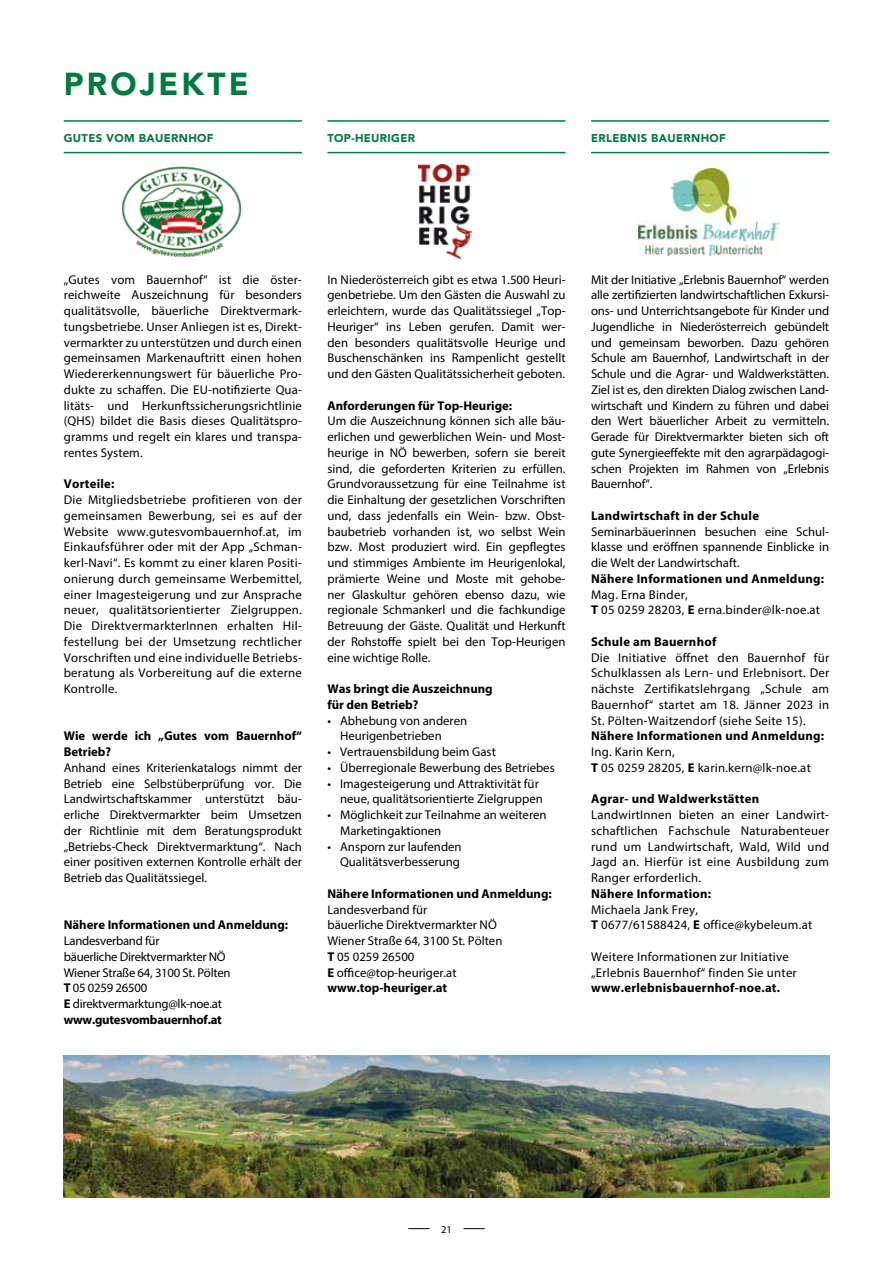
<style>
.page{position:relative;width:893px;height:1263px;background:#fff}
.page>*{position:absolute;margin:0;border:0;box-sizing:border-box;transform-origin:0 0}
.t1{font:900 31.5px "Avenir";letter-spacing:.1em;color:#007a3e}
.t2{font:12.75px/15.8px "Myriad Pro";color:#000;text-align:justify}
.t3{font:12.75px/15.8px "Myriad Pro";letter-spacing:.02em;color:#000}
.t4{font:700 12.75px "Myriad Pro";letter-spacing:.02em;color:#000}
.t5{font:700 12.75px/15.8px "Myriad Pro";color:#000}
.t6{font:12.75px/15.8px "Myriad Pro";letter-spacing:-.02em;color:#000}
.t7{font:900 11.25px "Avenir";letter-spacing:.03em;color:#007a3e}
.t8{font:10.5px "Myriad Pro";color:#000}
.s1{font-weight:700}
</style>
<div class="page">
<svg style="left:409px;top:1228px;width:20px;height:1px"></svg>
<svg style="left:464px;top:1228px;width:20px;height:1px"></svg>
<hr style="left:64px;top:152px;width:238px;height:1px;background:#007a3e">
<hr style="left:64px;top:120px;width:238px;height:2px;background:#007a3e">
<img style="left:122px;top:166px;width:121px;height:91px">
<hr style="left:327px;top:152px;width:239px;height:1px;background:#007a3e">
<hr style="left:327px;top:120px;width:239px;height:2px;background:#007a3e">
<img style="left:419px;top:164px;width:52px;height:95px">
<hr style="left:591px;top:152px;width:238px;height:1px;background:#007a3e">
<hr style="left:591px;top:120px;width:238px;height:2px;background:#007a3e">
<img style="left:638px;top:168px;width:141px;height:87px">
<img style="left:64px;top:1055px;width:765px;height:142px">
<h1 class="t1" style="left:64px;top:64px;width:186px">PROJEKTE</h1>
<p class="t7" style="left:64px;top:131px;width:151px">GUTES VOM BAUERNHOF</p>
<p class="t7" style="left:327px;top:131px;width:89px">TOP-HEURIGER</p>
<p class="t7" style="left:591px;top:131px;width:136px">ERLEBNIS BAUERNHOF</p>
<p class="t2" style="left:64px;top:271px;width:240px">„Gutes vom Bauernhof“ ist die öster&shy;reichweite Auszeichnung für besonders qualitätsvolle, bäuerliche Direktvermark&shy;tungsbetriebe. Unser Anliegen ist es, Direkt&shy;vermarkter zu unterstützen und durch einen gemeinsamen Markenauftritt einen hohen Wiedererkennungswert für bäuerliche Pro&shy;dukte zu schaffen. Die EU-notifizierte Qua&shy;litäts- und Herkunftssicherungsrichtlinie (QHS) bildet die Basis dieses Qualitätspro&shy;gramms und regelt ein klares und transpa&shy;rentes System.</p>
<p class="t4" style="left:64px;top:476px;width:52px">Vorteile:</p>
<p class="t2" style="left:64px;top:492px;width:240px">Die Mitgliedsbetriebe profitieren von der gemeinsamen Bewerbung, sei es auf der Website www.gutesvombauernhof.at, im Einkaufsführer oder mit der App „Schman&shy;kerl-Navi“. Es kommt zu einer klaren Positi&shy;onierung durch gemeinsame Werbemittel, einer Imagesteigerung und zur Ansprache neuer, qualitätsorientierter Zielgruppen.<br>Die DirektvermarkterInnen erhalten Hil&shy;festellung bei der Umsetzung rechtlicher Vorschriften und eine individuelle Betriebs&shy;beratung als Vorbereitung auf die externe Kontrolle.</p>
<p class="t5" style="left:64px;top:728px;width:240px">Wie werde ich „Gutes vom Bauernhof“<br>Betrieb?</p>
<p class="t2" style="left:64px;top:759px;width:240px">Anhand eines Kriterienkatalogs nimmt der Betrieb eine Selbstüberprüfung vor. Die Landwirtschaftskammer unterstützt bäu&shy;erliche Direktvermarkter beim Umsetzen der Richtlinie mit dem Beratungsprodukt „Betriebs-Check Direktvermarktung“. Nach einer positiven externen Kontrolle erhält der Betrieb das Qualitätssiegel.</p>
<p class="t5" style="left:64px;top:917px;width:226px">Nähere Informationen und Anmeldung:</p>
<p class="t6" style="left:64px;top:933px;width:168px">Landesverband für<br>bäuerliche Direktvermarkter NÖ<br>Wiener Straße 64, 3100 St. Pölten<br><span class="s1">T</span> 05 0259 26500<br><span class="s1">E</span> direktvermarktung@lk-noe.at <span class="s1">www.gutesvombauernhof.at</span></p>
<p class="t2" style="left:327px;top:271px;width:240px">In Niederösterreich gibt es etwa 1.500 Heuri&shy;genbetriebe. Um den Gästen die Auswahl zu erleichtern, wurde das Qualitätssiegel „Top-Heuriger“ ins Leben gerufen. Damit wer&shy;den besonders qualitätsvolle Heurige und Buschenschänken ins Rampenlicht gestellt und den Gästen Qualitätssicherheit geboten.</p>
<p class="t5" style="left:327px;top:397px;width:186px">Anforderungen für Top-Heurige:</p>
<p class="t2" style="left:327px;top:413px;width:240px">Um die Auszeichnung können sich alle bäu&shy;erlichen und gewerblichen Wein- und Most&shy;heurige in NÖ bewerben, sofern sie bereit sind, die geforderten Kriterien zu erfüllen.<br>Grundvoraussetzung für eine Teilnahme ist die Einhaltung der gesetzlichen Vorschriften und, dass jedenfalls ein Wein- bzw. Obst&shy;baubetrieb vorhanden ist, wo selbst Wein bzw. Most produziert wird. Ein gepflegtes und stimmiges Ambiente im Heurigenlokal, prämierte Weine und Moste mit gehobe&shy;ner Glaskultur gehören ebenso dazu, wie regionale Schmankerl und die fachkundige Betreuung der Gäste. Qualität und Herkunft der Rohstoffe spielt bei den Top-Heurigen eine wichtige Rolle.</p>
<p class="t5" style="left:327px;top:680px;width:167px">Was bringt die Auszeichnung für den Betrieb?</p>
<p class="t2" style="left:340px;top:712px;width:129px;text-indent:-13px">• Abhebung von anderen<br>Heurigenbetrieben</p>
<p class="t2" style="left:327px;top:744px;width:170px">• Vertrauensbildung beim Gast</p>
<p class="t2" style="left:327px;top:759px;width:229px">• Überregionale Bewerbung des Betriebes</p>
<p class="t2" style="left:340px;top:775px;width:204px;text-indent:-13px">• Imagesteigerung und Attraktivität für neue, qualitätsorientierte Zielgruppen</p>
<p class="t2" style="left:340px;top:807px;width:208px;text-indent:-13px">• Möglichkeit zur Teilnahme an weiteren<br>Marketingaktionen</p>
<p class="t2" style="left:327px;top:838px;width:136px;text-align:right">• Ansporn zur laufenden<br>Qualitätsverbesserung</p>
<p class="t5" style="left:327px;top:885px;width:226px">Nähere Informationen und Anmeldung:</p>
<p class="t2" style="left:327px;top:901px;width:177px;text-align:left">Landesverband für<br>bäuerliche Direktvermarkter NÖ<br>Wiener Straße 64, 3100 St. Pölten<br><span class="s1">T</span> 05 0259 26500<br><span class="s1">E</span> office@top-heuriger.at <span class="s1">www.top-heuriger.at</span></p>
<p class="t2" style="left:591px;top:271px;width:240px">Mit der Initiative „Erlebnis Bauernhof“ werden alle zertifizierten landwirtschaftlichen Exkursi&shy;ons- und Unterrichtsangebote für Kinder und Jugendliche in Niederösterreich gebündelt und gemeinsam beworben. Dazu gehören Schule am Bauernhof, Landwirtschaft in der Schule und die Agrar- und Waldwerkstätten.<br>Ziel ist es, den direkten Dialog zwischen Land&shy;wirtschaft und Kindern zu führen und dabei den Wert bäuerlicher Arbeit zu vermitteln.<br>Gerade für Direktvermarkter bieten sich oft gute Synergieeffekte mit den agrarpädagogi&shy;schen Projekten im Rahmen von „Erlebnis Bauernhof“.</p>
<p class="t4" style="left:591px;top:507px;width:170px">Landwirtschaft in der Schule</p>
<p class="t2" style="left:591px;top:523px;width:240px">Seminarbäuerinnen besuchen eine Schul&shy;klasse und eröffnen spannende Einblicke in die Welt der Landwirtschaft.</p>
<p class="t4" style="left:591px;top:570px;width:235px">Nähere Informationen und Anmeldung:</p>
<p class="t3" style="left:591px;top:586px;width:231px">Mag. Erna Binder,<br><span class="s1">T</span> 05 0259 28203, <span class="s1">E</span> erna.binder@lk-noe.at</p>
<p class="t4" style="left:591px;top:633px;width:127px">Schule am Bauernhof</p>
<p class="t2" style="left:591px;top:649px;width:240px">Die Initiative öffnet den Bauernhof für Schulklassen als Lern- und Erlebnisort. Der nächste Zertifikatslehrgang „Schule am Bauernhof“ startet am 18. Jänner 2023 in St. Pölten-Waitzendorf (siehe Seite 15).</p>
<p class="t4" style="left:591px;top:728px;width:235px">Nähere Informationen und Anmeldung:</p>
<p class="t3" style="left:591px;top:744px;width:221px">Ing. Karin Kern,<br><span class="s1">T</span> 05 0259 28205, <span class="s1">E</span> karin.kern@lk-noe.at</p>
<p class="t4" style="left:591px;top:791px;width:170px">Agrar- und Waldwerkstätten</p>
<p class="t2" style="left:591px;top:807px;width:240px">LandwirtInnen bieten an einer Landwirt&shy;schaftlichen Fachschule Naturabenteuer rund um Landwirtschaft, Wald, Wild und Jagd an. Hierfür ist eine Ausbildung zum Ranger erforderlich.</p>
<p class="t4" style="left:591px;top:885px;width:122px">Nähere Information:</p>
<p class="t3" style="left:591px;top:901px;width:223px">Michaela Jank Frey,<br><span class="s1">T</span> 0677/61588424, <span class="s1">E</span> office@kybeleum.at</p>
<p class="t3" style="left:591px;top:948px;width:207px">Weitere Informationen zur Initiative „Erlebnis Bauernhof“ finden Sie unter</p>
<p class="t4" style="left:591px;top:980px;width:191px">www.erlebnisbauernhof-noe.at.</p>
<p class="t8" style="left:441px;top:1222px;width:12px">21</p>
</div>
